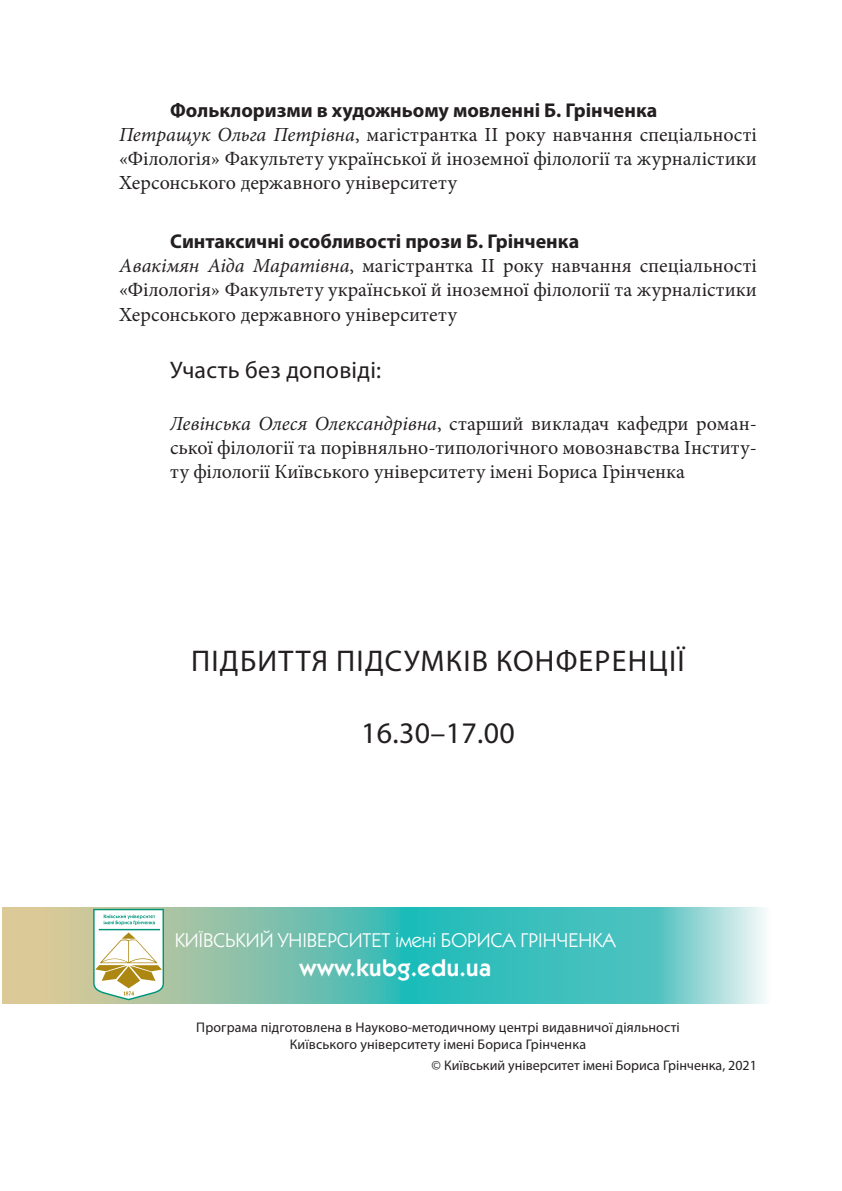
<style>
.page{position:relative;width:842px;height:1191px;background:#fff}
.page>*{position:absolute;margin:0;border:0;box-sizing:border-box;transform-origin:0 0}
.t1{font:30px "Myriad Pro";letter-spacing:.04em;color:#231f20}
.t2{font:24px "Myriad Pro";letter-spacing:.01em;color:#231f20}
.t3{font:600 24px "Kabel C";letter-spacing:.025em;color:#fff}
.t4{font:20px/24px "Minion Pro";color:#231f20;text-align:justify}
.t5{font:700 20px "Myriad Pro";color:#231f20}
.t6{font:20px "Kabel C";color:#fff}
.t7{font:14px/16px "Myriad Pro";letter-spacing:.01em;color:#231f20;text-align:center}
.s1{font-style:italic}
</style>
<div class="page">
<div style="left:3px;top:907px;width:21px;height:96px;background:#dbc997"></div>
<svg style="left:24px;top:907px;width:743px;height:96px;background:#6fc4b8"></svg>
<svg style="left:93px;top:908px;width:71px;height:92px"></svg>
<p class="t5" style="left:170px;top:97px;width:489px">Фольклоризми в художньому мовленні Б. Грінченка</p>
<p class="t4" style="left:119px;top:123px;width:639px"><span class="s1">Петращук Ольга Петрівна</span>, магістрантка ІІ року навчання спеціальності «Філологія» Факультету української й іноземної філології та журналістики Херсонського державного університету</p>
<p class="t5" style="left:170px;top:229px;width:411px">Синтаксичні особливості прози Б. Грінченка</p>
<p class="t4" style="left:119px;top:254px;width:639px"><span class="s1">Авакімян Аіда Маратівна</span>, магістрантка ІІ року навчання спеціальності «Філологія» Факультету української й іноземної філології та журналістики Херсонського державного університету</p>
<p class="t2" style="left:170px;top:355px;width:213px">Участь без доповіді:</p>
<p class="t4" style="left:170px;top:412px;width:588px"><span class="s1">Левінська Олеся Олександрівна</span>, старший викладач кафедри роман&shy;ської філології та порівняльно-типологічного мовознавства Інститу&shy;ту філології Київського університету імені Бориса Грінченка</p>
<h1 class="t1" style="left:191px;top:642px;width:495px">ПІДБИТТЯ ПІДСУМКІВ КОНФЕРЕНЦІЇ</h1>
<h1 class="t1" style="left:361px;top:714px;width:155px">16.30–17.00</h1>
<p class="t6" style="left:175px;top:927px;width:443px">КИЇВСЬКИЙ УНІВЕРСИТЕТ імені БОРИСА ГРІНЧЕНКА</p>
<p class="t3" style="left:299px;top:954px;width:193px">www.kubg.edu.ua</p>
<p class="t7" style="left:196px;top:1019px;width:485px">Програма підготовлена в Науково-методичному центрі видавничої діяльності<br>Київського університету імені Бориса Грінченка</p>
<p class="t7" style="left:432px;top:1057px;width:327px">© Київський університет імені Бориса Грінченка, 2021</p>
</div>
